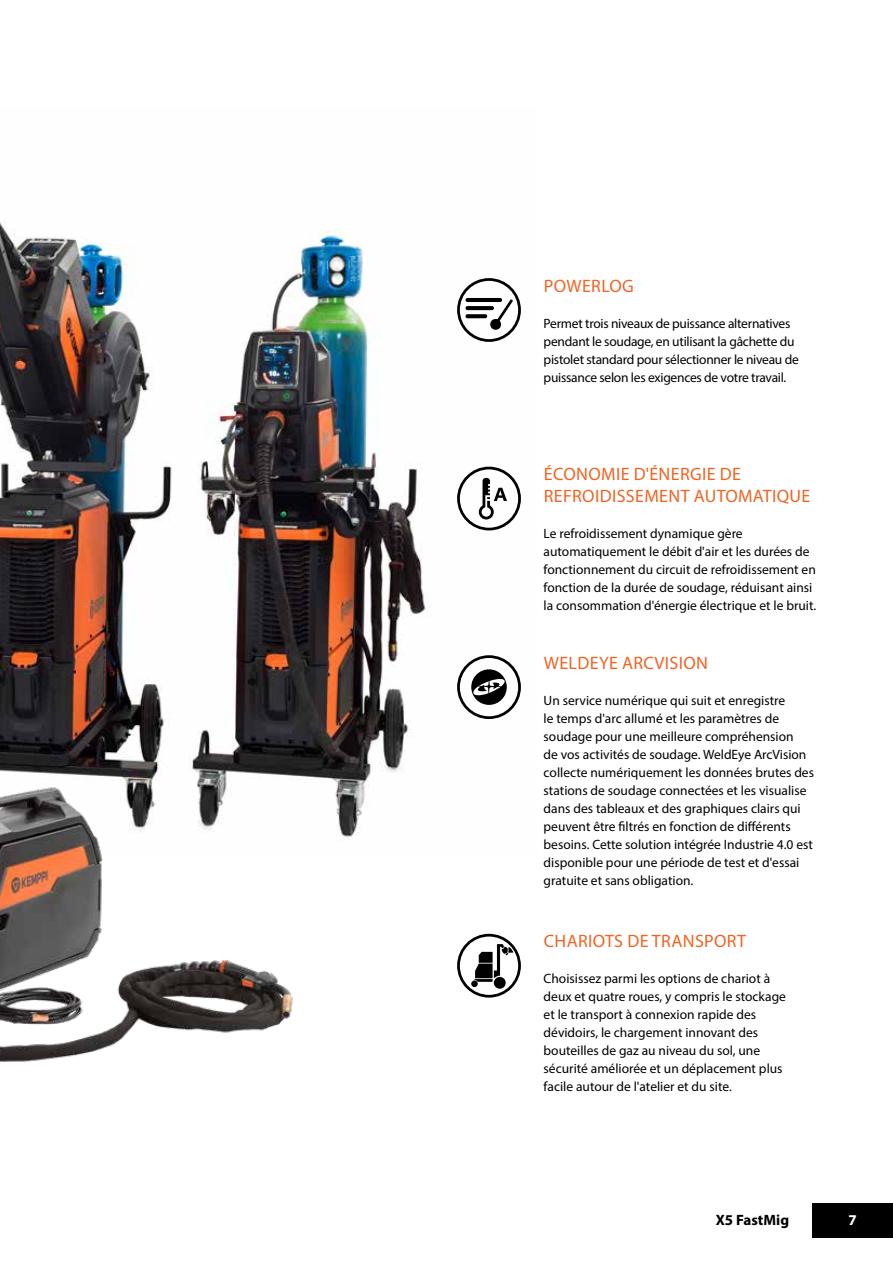
<style>
.page{position:relative;width:893px;height:1263px;background:#fff}
.page>*{position:absolute;margin:0;border:0;box-sizing:border-box;transform-origin:0 0}
.t1{font:18px/21.6px "Myriad Pro";letter-spacing:.02em;color:#f26322}
.t2{font:700 15px "Myriad Pro";color:#000}
.t3{font:700 15px "Myriad Pro";color:#fff}
.t4{font:13.5px/18px "Myriad Pro";color:#000}
.t5{font:13.5px/18px "Myriad Pro";letter-spacing:-.02em;color:#000}
</style>
<div class="page">
<div style="left:812px;top:1203px;width:81px;height:34px;background:#000"></div>
<img style="left:0;top:222px;width:494px;height:618px">
<svg style="left:457px;top:278px;width:64px;height:64px"></svg>
<svg style="left:457px;top:467px;width:64px;height:63px"></svg>
<svg style="left:457px;top:655px;width:64px;height:64px"></svg>
<svg style="left:457px;top:934px;width:64px;height:63px"></svg>
<img style="left:0;top:766px;width:306px;height:296px">
<h1 class="t1" style="left:544px;top:274px;width:92px">POWERLOG</h1>
<p class="t5" style="left:544px;top:314px;width:257px">Permet trois niveaux de puissance alternatives pendant le soudage, en utilisant la gâchette du pistolet standard pour sélectionner le niveau de puissance selon les exigences de votre travail.</p>
<h1 class="t1" style="left:544px;top:463px;width:268px">ÉCONOMIE D'ÉNERGIE DE<br>REFROIDISSEMENT AUTOMATIQUE</h1>
<p class="t4" style="left:544px;top:524px;width:274px">Le refroidissement dynamique gère automatiquement le débit d'air et les durées de fonctionnement du circuit de refroidissement en fonction de la durée de soudage, réduisant ainsi la consommation d'énergie électrique et le bruit.</p>
<h1 class="t1" style="left:544px;top:652px;width:166px">WELDEYE ARCVISION</h1>
<p class="t4" style="left:544px;top:691px;width:272px">Un service numérique qui suit et enregistre<br>le temps d'arc allumé et les paramètres de soudage pour une meilleure compréhension<br>de vos activités de soudage. WeldEye ArcVision collecte numériquement les données brutes des stations de soudage connectées et les visualise dans des tableaux et des graphiques clairs qui peuvent être filtrés en fonction de différents besoins. Cette solution intégrée Industrie 4.0 est disponible pour une période de test et d'essai gratuite et sans obligation.</p>
<h1 class="t1" style="left:544px;top:930px;width:204px">CHARIOTS DE TRANSPORT</h1>
<p class="t4" style="left:544px;top:969px;width:244px">Choisissez parmi les options de chariot à deux et quatre roues, y compris le stockage et le transport à connexion rapide des dévidoirs, le chargement innovant des bouteilles de gaz au niveau du sol, une sécurité améliorée et un déplacement plus facile autour de l'atelier et du site.</p>
<p class="t2" style="left:716px;top:1210px;width:75px">X5 FastMig</p>
<p class="t3" style="left:848px;top:1210px;width:10px">7</p>
</div>
